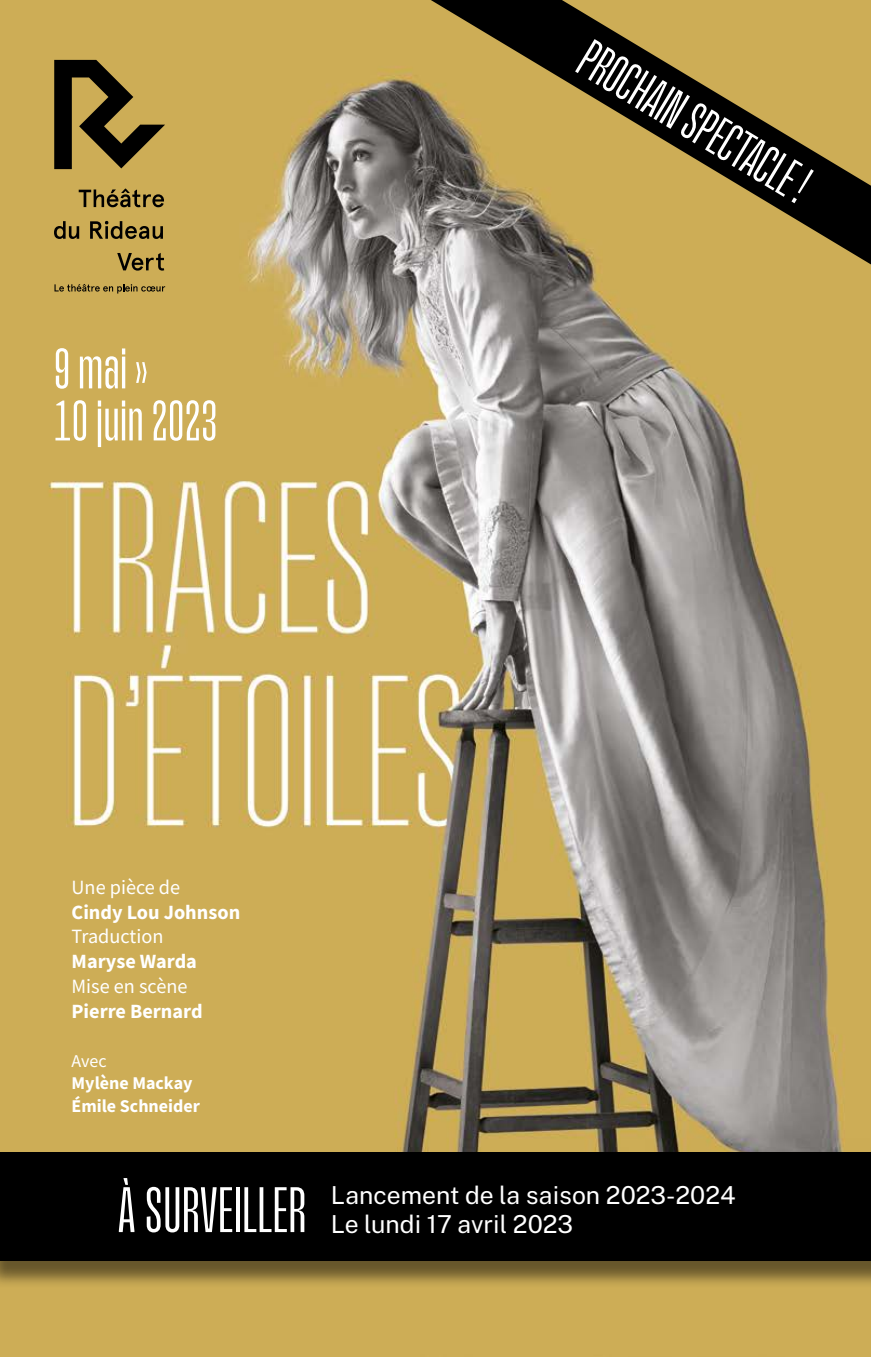
<style>
.page{position:relative;width:871px;height:1357px;background:#fff}
.page>*{position:absolute;margin:0;border:0;box-sizing:border-box;transform-origin:0 0}
.t1{font:61.43px "Upton";letter-spacing:.01em;color:#fff}
.t2{font:54.68px/52px "Upton";letter-spacing:.01em;color:#fff}
.t3{font:51.75px "Upton";color:#fff}
.t4{font:24.75px "Public Sans";color:#fff}
.t5{font:700 20.25px "Source Sans Pro";color:#fff}
.t6{font:20.25px "Source Sans Pro";color:#fff}
.t7{font:700 18px/22.5px "Source Sans Pro";color:#fff}
.t8{font:18px "Source Sans Pro";color:#fff}
</style>
<div class="page">
<img style="left:0;top:0;width:871px;height:1357px">
<svg style="left:54px;top:60px;width:111px;height:109px;background:#746230"></svg>
<svg style="left:79px;top:189px;width:85px;height:18px;background:#836e37"></svg>
<svg style="left:54px;top:221px;width:25px;height:18px"></svg>
<svg style="left:90px;top:221px;width:73px;height:18px"></svg>
<svg style="left:117px;top:253px;width:47px;height:18px"></svg>
<svg style="left:54px;top:284px;width:111px;height:10px"></svg>
<svg style="left:431px;top:0;width:440px;height:264px;background:#8f7a42"></svg>
<div style="left:0;top:1156px;width:871px;height:133px;background:#000;opacity:.5"></div>
<div style="left:0;top:1153px;width:871px;height:108px;background:#000"></div>
<h2 class="t2" style="left:54px;top:342px;width:165px">9 mai »<br>1O juin 2O23</h2>
<h3 class="t3" style="left:598px;top:31px;width:261px;rotate:31deg">PROCHAIN SPECTACLE !</h3>
<p class="t6" style="left:72px;top:874px;width:110px">Une pièce de</p>
<p class="t5" style="left:72px;top:898px;width:170px">Cindy Lou Johnson</p>
<p class="t6" style="left:72px;top:924px;width:93px">Traduction</p>
<p class="t5" style="left:72px;top:947px;width:127px">Maryse Warda</p>
<p class="t6" style="left:72px;top:973px;width:117px">Mise en scène</p>
<p class="t5" style="left:72px;top:997px;width:133px">Pierre Bernard</p>
<p class="t8" style="left:72px;top:1049px;width:37px">Avec</p>
<p class="t7" style="left:72px;top:1072px;width:130px">Mylène Mackay<br>Émile Schneider</p>
<h1 class="t1" style="left:118px;top:1176px;width:190px">À SURVEILLER</h1>
<p class="t4" style="left:331px;top:1177px;width:406px">Lancement de la saison 2023-2024</p>
<p class="t4" style="left:331px;top:1206px;width:244px">Le lundi 17 avril 2023</p>
</div>
